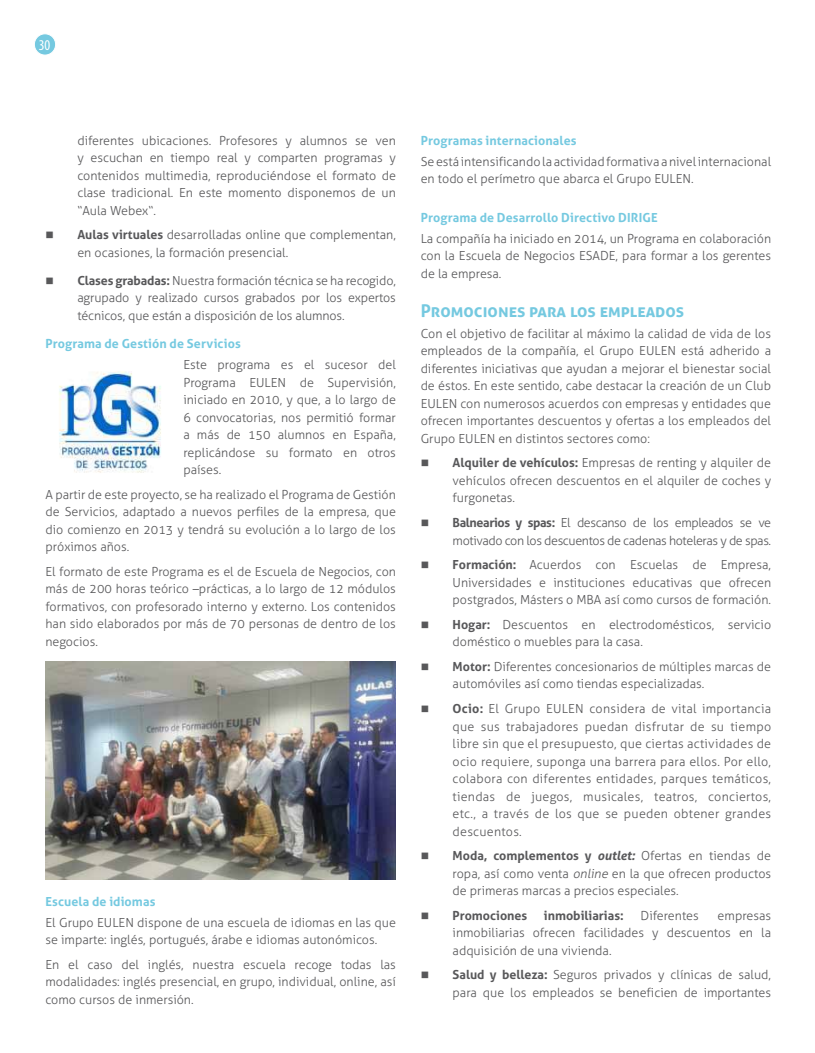
<style>
.page{position:relative;width:815px;height:1053px;background:#fff}
.page>*{position:absolute;margin:0;border:0;box-sizing:border-box;transform-origin:0 0}
.t1{font:700 17.5px "Aller";letter-spacing:.01em;color:#75c9e0}
.t2{font:condensed 15px "Myriad Pro";color:#fff}
.t3{font:300 12.5px/17.5px "Aller";color:#58585a;text-align:justify}
.t4{font:700 12.5px "Aller";letter-spacing:.01em;color:#75c9e0}
.t5{font:300 12.5px/17.5px "Aller";letter-spacing:-.03em;color:#58585a;text-align:right}
.t6{font:700 12.5px "Aller";color:#58585a}
.s1{font-weight:700}
.s2{font-weight:700;font-style:italic}
.s3{font-style:italic}
</style>
<div class="page">
<div style="left:34px;top:34px;width:22px;height:21px;background:#75c9e0;border-radius:50%"></div>
<div style="left:34px;top:33px;width:22px;height:22px;border:1px solid #fff;border-radius:50%"></div>
<img style="left:59px;top:371px;width:102px;height:102px">
<img style="left:45px;top:661px;width:350px;height:218px">
<p class="t2" style="left:39px;top:36px;width:13px">30</p>
<p class="t3" style="left:77px;top:131px;width:320px">diferentes ubicaciones. Profesores y alumnos se ven y escuchan en tiempo real y comparten programas y contenidos multimedia, reproduciéndose el formato de clase tradicional. En este momento disponemos de un “Aula Webex“.</p>
<p class="t3" style="left:77px;top:226px;width:320px;text-indent:-32px">■ <span class="s1">Aulas virtuales</span> desarrolladas online que complementan, en ocasiones, la formación presencial.</p>
<p class="t3" style="left:77px;top:272px;width:320px;text-indent:-32px">■ <span class="s1">Clases grabadas:</span> Nuestra formación técnica se ha recogido, agrupado y realizado cursos grabados por los expertos técnicos, que están a disposición de los alumnos.</p>
<p class="t4" style="left:46px;top:336px;width:197px">Programa de Gestión de Servicios</p>
<p class="t3" style="left:183px;top:356px;width:214px">Este programa es el sucesor del Programa EULEN de Supervisión, iniciado en 2010, y que, a lo largo de 6 convocatorias, nos permitió formar a más de 150 alumnos en España, replicándose su formato en otros países.</p>
<p class="t3" style="left:46px;top:485px;width:352px">A partir de este proyecto, se ha realizado el Programa de Gestión de Servicios, adaptado a nuevos perfiles de la empresa, que dio comienzo en 2013 y tendrá su evolución a lo largo de los próximos años.</p>
<p class="t3" style="left:45px;top:562px;width:352px">El formato de este Programa es el de Escuela de Negocios, con más de 200 horas teórico –prácticas, a lo largo de 12 módulos formativos, con profesorado interno y externo. Los contenidos han sido elaborados por más de 70 personas de dentro de los negocios.</p>
<p class="t4" style="left:45px;top:893px;width:111px">Escuela de idiomas</p>
<p class="t3" style="left:45px;top:913px;width:352px">El Grupo EULEN dispone de una escuela de idiomas en las que se imparte: inglés, portugués, árabe e idiomas autonómicos.</p>
<p class="t3" style="left:45px;top:955px;width:352px">En el caso del inglés, nuestra escuela recoge todas las modalidades: inglés presencial, en grupo, individual, online, así como cursos de inmersión.</p>
<p class="t4" style="left:421px;top:132px;width:157px">Programas internacionales</p>
<p class="t3" style="left:421px;top:152px;width:352px">Se está intensificando la actividad formativa a nivel internacional en todo el perímetro que abarca el Grupo EULEN.</p>
<p class="t4" style="left:421px;top:210px;width:239px">Programa de Desarrollo Directivo DIRIGE</p>
<p class="t3" style="left:421px;top:230px;width:352px">La compañía ha iniciado en 2014, un Programa en colaboración con la Escuela de Negocios ESADE, para formar a los gerentes de la empresa.</p>
<h1 class="t1" style="left:421px;top:300px;width:265px">Promociones para los empleados</h1>
<p class="t3" style="left:421px;top:324px;width:352px">Con el objetivo de facilitar al máximo la calidad de vida de los empleados de la compañía, el Grupo EULEN está adherido a diferentes iniciativas que ayudan a mejorar el bienestar social de éstos. En este sentido, cabe destacar la creación de un Club EULEN con numerosos acuerdos con empresas y entidades que ofrecen importantes descuentos y ofertas a los empleados del Grupo EULEN en distintos sectores como:</p>
<p class="t3" style="left:453px;top:454px;width:320px;text-indent:-32px">■ <span class="s1">Alquiler de vehículos:</span> Empresas de renting y alquiler de vehículos ofrecen descuentos en el alquiler de coches y furgonetas.</p>
<p class="t5" style="left:421px;top:514px;width:352px">■ <span class="s1">Balnearios y spas:</span> El descanso de los empleados se ve motivado con los descuentos de cadenas hoteleras y de spas.</p>
<p class="t3" style="left:453px;top:556px;width:320px;text-indent:-32px">■ <span class="s1">Formación:</span> Acuerdos con Escuelas de Empresa, Universidades e instituciones educativas que ofrecen postgrados, Másters o MBA así como cursos de formación.</p>
<p class="t3" style="left:453px;top:615px;width:320px;text-indent:-32px">■ <span class="s1">Hogar:</span> Descuentos en electrodomésticos, servicio doméstico o muebles para la casa.</p>
<p class="t3" style="left:453px;top:657px;width:320px;text-indent:-32px">■ <span class="s1">Motor:</span> Diferentes concesionarios de múltiples marcas de automóviles así como tiendas especializadas.</p>
<p class="t3" style="left:453px;top:699px;width:320px;text-indent:-32px">■ <span class="s1">Ocio:</span> El Grupo EULEN considera de vital importancia que sus trabajadores puedan disfrutar de su tiempo libre sin que el presupuesto, que ciertas actividades de ocio requiere, suponga una barrera para ellos. Por ello, colabora con diferentes entidades, parques temáticos, tiendas de juegos, musicales, teatros, conciertos, etc., a través de los que se pueden obtener grandes descuentos.</p>
<p class="t3" style="left:453px;top:847px;width:320px;text-indent:-32px">■ <span class="s1">Moda, complementos y</span> <span class="s2">outlet:</span> Ofertas en tiendas de ropa, así como venta <span class="s3">online</span> en la que ofrecen productos de primeras marcas a precios especiales.</p>
<p class="t6" style="left:421px;top:907px;width:108px">■ Promociones</p>
<p class="t6" style="left:544px;top:907px;width:81px">inmobiliarias:</p>
<p class="t3" style="left:641px;top:906px;width:60px">Diferentes</p>
<p class="t3" style="left:453px;top:906px;width:320px;text-indent:265px">empresas inmobiliarias ofrecen facilidades y descuentos en la adquisición de una vivienda.</p>
<p class="t3" style="left:421px;top:966px;width:352px;text-align:right">■ <span class="s1">Salud y belleza:</span> Seguros privados y clínicas de salud, para que los empleados se beneficien de importantes</p>
</div>
